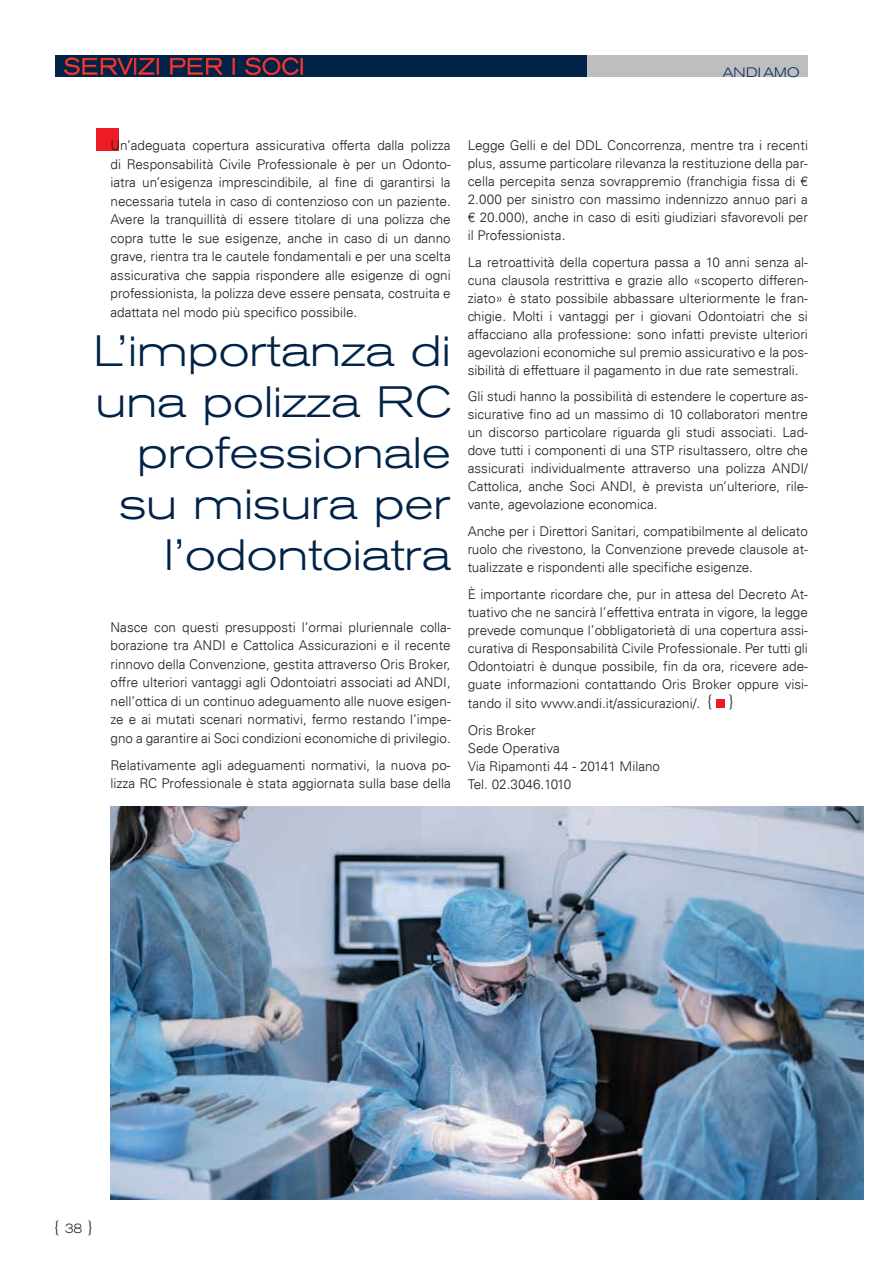
<style>
.page{position:relative;width:893px;height:1263px;background:#fff}
.page>*{position:absolute;margin:0;border:0;box-sizing:border-box;transform-origin:0 0}
.t1{font:300 expanded 43.5px/51px "Akzidenz Grotesk BE";color:#002347;text-align:right}
.t2{font:300 expanded 22.5px "Akzidenz Grotesk BE";letter-spacing:.05em;color:#ef4130;scale:.9 1}
.t3{font:300 expanded 15.75px "Akzidenz Grotesk BE";color:#231f20;scale:.9 1}
.t4{font:300 13.5px/18px "Univers LT";color:#231f20;text-align:justify}
.t5{font:300 expanded 13.5px "Akzidenz Grotesk BE";letter-spacing:.02em;color:#002347}
.s1{font-size:13.5px}
</style>
<div class="page">
<div style="left:587px;top:55px;width:221px;height:22px;background:#bcbec0"></div>
<div style="left:55px;top:55px;width:532px;height:22px;background:#002347"></div>
<svg style="left:63px;top:57px;width:96px;height:18px"></svg>
<svg style="left:170px;top:58px;width:53px;height:17px"></svg>
<svg style="left:233px;top:58px;width:2px;height:17px"></svg>
<svg style="left:245px;top:57px;width:58px;height:19px"></svg>
<div style="left:96px;top:128px;width:23px;height:23px;background:#ed1c24"></div>
<div style="left:716px;top:699px;width:9px;height:9px;background:#ed1c24"></div>
<img style="left:111px;top:806px;width:752px;height:393px">
<h2 class="t2" style="left:64px;top:54px;width:21px">Ser</h2>
<h2 class="t2" style="left:118px;top:54px;width:77px">vizi per</h2>
<h2 class="t2" style="left:231px;top:54px;width:79px">i soci</h2>
<p class="t5" style="left:723px;top:64px;width:78px">ANDI AMO</p>
<p class="t4" style="left:111px;top:136px;width:342px;line-height:18.5px">Un’adeguata copertura assicurativa offerta dalla polizza di Responsabilità Civile Professionale è per un Odonto&shy;iatra un’esigenza imprescindibile, al fine di garantirsi la necessaria tutela in caso di contenzioso con un paziente.<br>Avere la tranquillità di essere titolare di una polizza che copra tutte le sue esigenze, anche in caso di un danno grave, rientra tra le cautele fondamentali e per una scelta assicurativa che sappia rispondere alle esigenze di ogni professionista, la polizza deve essere pensata, costruita e adattata nel modo più specifico possibile.</p>
<h1 class="t1" style="left:94px;top:326px;width:359px">L’importanza di una polizza RC professionale su misura per l’odontoiatra</h1>
<p class="t4" style="left:111px;top:618px;width:342px;line-height:18.5px">Nasce con questi presupposti l’ormai pluriennale colla&shy;borazione tra ANDI e Cattolica Assicurazioni e il recente rinnovo della Convenzione, gestita attraverso Oris Broker, offre ulteriori vantaggi agli Odontoiatri associati ad ANDI, nell’ottica di un continuo adeguamento alle nuove esigen&shy;ze e ai mutati scenari normativi, fermo restando l’impe&shy;gno a garantire ai Soci condizioni economiche di privilegio.</p>
<p class="t4" style="left:111px;top:755px;width:342px;line-height:18.5px">Relativamente agli adeguamenti normativi, la nuova po&shy;lizza RC Professionale è stata aggiornata sulla base della</p>
<p class="t4" style="left:468px;top:136px;width:342px">Legge Gelli e del DDL Concorrenza, mentre tra i recenti plus, assume particolare rilevanza la restituzione della par&shy;cella percepita senza sovrappremio (franchigia fissa di € 2.000 per sinistro con massimo indennizzo annuo pari a € 20.000), anche in caso di esiti giudiziari sfavorevoli per il Professionista.</p>
<p class="t4" style="left:468px;top:253px;width:342px">La retroattività della copertura passa a 10 anni senza al&shy;cuna clausola restrittiva e grazie allo «scoperto differen&shy;ziato» è stato possibile abbassare ulteriormente le fran&shy;chigie. Molti i vantaggi per i giovani Odontoiatri che si affacciano alla professione: sono infatti previste ulteriori agevolazioni economiche sul premio assicurativo e la pos&shy;sibilità di effettuare il pagamento in due rate semestrali.</p>
<p class="t4" style="left:468px;top:387px;width:342px">Gli studi hanno la possibilità di estendere le coperture as&shy;sicurative fino ad un massimo di 10 collaboratori mentre un discorso particolare riguarda gli studi associati. Lad&shy;dove tutti i componenti di una STP risultassero, oltre che assicurati individualmente attraverso una polizza ANDI/ Cattolica, anche Soci ANDI, è prevista un’ulteriore, rile&shy;vante, agevolazione economica.</p>
<p class="t4" style="left:468px;top:522px;width:342px">Anche per i Direttori Sanitari, compatibilmente al delicato ruolo che rivestono, la Convenzione prevede clausole at&shy;tualizzate e rispondenti alle specifiche esigenze.</p>
<p class="t4" style="left:468px;top:585px;width:342px">È importante ricordare che, pur in attesa del Decreto At&shy;tuativo che ne sancirà l’effettiva entrata in vigore, la legge prevede comunque l’obbligatorietà di una copertura assi&shy;curativa di Responsabilità Civile Professionale. Per tutti gli Odontoiatri è dunque possibile, fin da ora, ricevere ade&shy;guate informazioni contattando Oris Broker oppure visi-</p>
<p class="t4" style="left:468px;top:690px;width:267px;line-height:26.7px">tando il sito www.andi.it/assicurazioni/. <sup>{</sup> <sup>}<br></sup>Oris Broker</p>
<p class="t4" style="left:468px;top:739px;width:194px;text-align:left">Sede Operativa<br>Via Ripamonti 44 - 20141 Milano<br>Tel. 02.3046.1010</p>
<p class="t3" style="left:54px;top:1218px;width:44px">{ <span class="s1">38</span> }</p>
</div>
